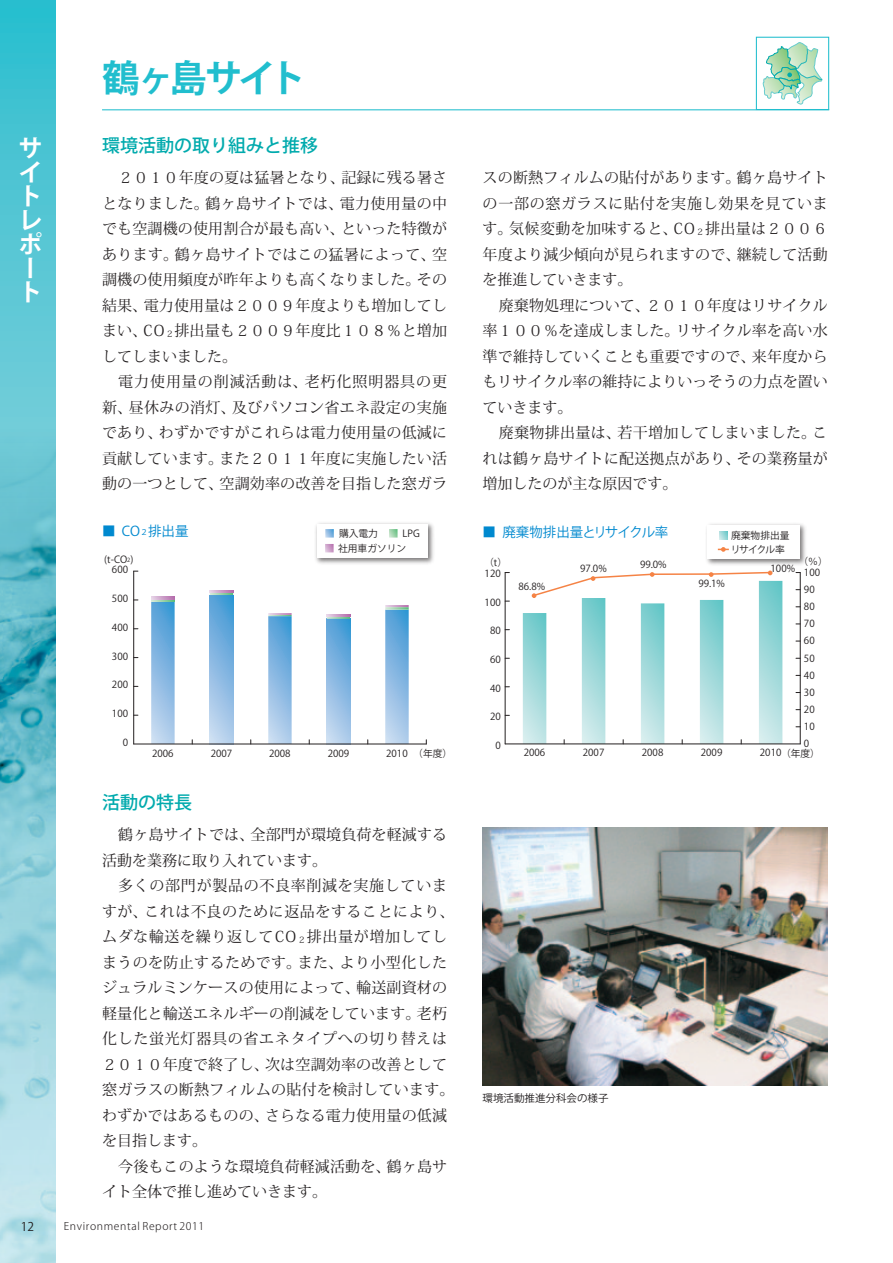
<style>
.page{position:relative;width:893px;height:1263px;background:#fff}
.page>*{position:absolute;margin:0;border:0;box-sizing:border-box;transform-origin:0 0}
.t1{font:700 37.5px "Koz Go Pro";letter-spacing:-.105em;color:#21bece}
.t2{font:700 24px/24px "Koz Go Pro";color:#fff}
.t3{font:500 18px "Koz Go Pro";color:#00aaad}
.t4{font:15px/25.5px "Koz Min Pro";letter-spacing:.01em;color:#231f20;text-align:justify}
.t5{font:13.5px "Koz Go Pro";letter-spacing:-.045em;color:#0089cf}
.t6{font:13.5px "Koz Go Pro";color:#0089cf}
.t7{font:12px "Koz Go Pro";color:#231f20}
.t8{font:300 10.5px "Koz Go Pro";letter-spacing:.06em;color:#231f20}
.t9{font:10.5px "Koz Go Pro";color:#231f20}
.t10{font:9.75px/14.7px "Koz Go Pro";color:#231f20}
.s1{font-size:8.7px}
.s2{font-size:7.8px}
.s3{font-size:5.7px}
</style>
<div class="page">
<hr style="left:102px;top:109px;width:727px;height:1px;background:#21bece">
<svg style="left:763px;top:42px;width:59px;height:62px"></svg>
<div style="left:756px;top:37px;width:73px;height:73px;border:1px solid #21bece"></div>
<img style="left:483px;top:827px;width:345px;height:259px">
<img style="left:315px;top:523px;width:119px;height:41px">
<div style="left:317px;top:524px;width:111px;height:33px;background:#fff"></div>
<svg style="left:325px;top:529px;width:9px;height:9px"></svg>
<svg style="left:389px;top:529px;width:9px;height:9px"></svg>
<svg style="left:325px;top:544px;width:9px;height:8px"></svg>
<svg style="left:327px;top:619px;width:23px;height:125px;background:#85b7e1"></svg>
<svg style="left:210px;top:593px;width:23px;height:151px;background:#85b8e0"></svg>
<svg style="left:151px;top:597px;width:24px;height:147px;background:#8ab9e0"></svg>
<svg style="left:210px;top:591px;width:23px;height:2px"></svg>
<svg style="left:268px;top:613px;width:24px;height:131px;background:#8ab9e1"></svg>
<svg style="left:327px;top:615px;width:23px;height:4px"></svg>
<svg style="left:385px;top:605px;width:24px;height:139px;background:#8ab9e0"></svg>
<hr style="left:133px;top:571px;width:1px;height:173px;background:#231f20">
<hr style="left:134px;top:744px;width:292px;height:1px;background:#231f20">
<img style="left:706px;top:524px;width:100px;height:41px">
<div style="left:708px;top:525px;width:92px;height:34px;background:#fff"></div>
<svg style="left:718px;top:547px;width:11px;height:5px"></svg>
<svg style="left:719px;top:531px;width:9px;height:9px"></svg>
<div style="left:641px;top:603px;width:23px;height:141px;background:linear-gradient(to bottom,#65c6c7,#cae7e8)"></div>
<hr style="left:800px;top:572px;width:1px;height:172px;background:#231f20">
<hr style="left:505px;top:572px;width:1px;height:172px;background:#231f20">
<hr style="left:653px;top:573px;width:59px;height:2px;background:#f58345">
<svg style="left:700px;top:571px;width:82px;height:172px"></svg>
<svg style="left:523px;top:572px;width:131px;height:171px"></svg>
<hr style="left:505px;top:743px;width:295px;height:1px;background:#231f20">
<svg style="left:0;top:0;width:55px;height:425px;background:#4fc5d3"></svg>
<img style="left:0;top:425px;width:55px;height:838px">
<h2 class="t2" style="left:19px;top:138px;width:25px">サイトレポート</h2>
<h1 class="t1" style="left:102px;top:54px;width:206px">鶴ヶ島サイト</h1>
<p class="t3" style="left:102px;top:134px;width:217px">環境活動の取り組みと推移</p>
<p class="t4" style="left:102px;top:165px;width:347px;text-indent:16px">２０１０年度の夏は猛暑となり、記録に残る暑さとなりました。鶴ヶ島サイトでは、電力使用量の中でも空調機の使用割合が最も高い、といった特徴があります。鶴ヶ島サイトではこの猛暑によって、空調機の使用頻度が昨年よりも高くなりました。その結果、電力使用量は２００９年度よりも増加してしまい、CO<span class="s1">２</span>排出量も２００９年度比１０８％と増加してしまいました。</p>
<p class="t4" style="left:102px;top:369px;width:347px;text-indent:16px">電力使用量の削減活動は、老朽化照明器具の更新、昼休みの消灯、及びパソコン省エネ設定の実施であり、わずかですがこれらは電力使用量の低減に貢献しています。また２０１１年度に実施したい活動の一つとして、空調効率の改善を目指した窓ガラ</p>
<p class="t6" style="left:102px;top:522px;width:88px">■ CO<span class="s2">２</span>排出量</p>
<p class="t10" style="left:104px;top:552px;width:31px">(t-CO<span class="s3">2</span>)</p>
<p class="t10" style="left:112px;top:562px;width:18px">600</p>
<p class="t10" style="left:112px;top:591px;width:18px">500</p>
<p class="t10" style="left:112px;top:620px;width:18px">400</p>
<p class="t10" style="left:112px;top:649px;width:18px">300</p>
<p class="t10" style="left:112px;top:678px;width:18px">200</p>
<p class="t10" style="left:112px;top:706px;width:18px">100</p>
<p class="t10" style="left:123px;top:735px;width:7px">0</p>
<p class="t10" style="left:339px;top:526px;width:40px">購入電力</p>
<p class="t10" style="left:338px;top:526px;width:83px;text-indent:64px">LPG社用車ガソリン</p>
<p class="t10" style="left:152px;top:746px;width:23px">2006</p>
<p class="t10" style="left:211px;top:746px;width:23px">2007</p>
<p class="t10" style="left:269px;top:746px;width:23px">2008</p>
<p class="t10" style="left:328px;top:746px;width:23px">2009</p>
<p class="t10" style="left:386px;top:746px;width:68px">2010 （年度）</p>
<p class="t3" style="left:102px;top:791px;width:91px">活動の特長</p>
<p class="t4" style="left:102px;top:821px;width:347px;text-indent:16px">鶴ヶ島サイトでは、全部門が環境負荷を軽減する活動を業務に取り入れています。</p>
<p class="t4" style="left:102px;top:872px;width:354px;text-align:left;text-indent:16px">多くの部門が製品の不良率削減を実施していますが、これは不良のために返品をすることにより、ムダな輸送を繰り返してCO<span class="s1">２</span>排出量が増加してしまうのを防止するためです。また、より小型化したジュラルミンケースの使用によって、輸送副資材の軽量化と輸送エネルギーの削減をしています。老朽化した蛍光灯器具の省エネタイプへの切り替えは<br>２０１０年度で終了し、次は空調効率の改善として窓ガラスの断熱フィルムの貼付を検討しています。わずかではあるものの、さらなる電力使用量の低減を目指します。</p>
<p class="t4" style="left:102px;top:1153px;width:347px;text-indent:16px">今後もこのような環境負荷軽減活動を、鶴ヶ島サイト全体で推し進めていきます。</p>
<p class="t7" style="left:21px;top:1219px;width:15px">12</p>
<p class="t8" style="left:64px;top:1219px;width:142px">Environmental Report 2011</p>
<p class="t4" style="left:483px;top:165px;width:347px">スの断熱フィルムの貼付があります。鶴ヶ島サイトの一部の窓ガラスに貼付を実施し効果を見ています。気候変動を加味すると、CO<span class="s1">２</span>排出量は２００６年度より減少傾向が見られますので、継続して活動を推進していきます。</p>
<p class="t4" style="left:483px;top:292px;width:347px;text-indent:16px">廃棄物処理について、２０１０年度はリサイクル率１００％を達成しました。リサイクル率を高い水準で維持していくことも重要ですので、来年度からもリサイクル率の維持によりいっそうの力点を置いていきます。</p>
<p class="t4" style="left:483px;top:420px;width:347px;text-indent:16px">廃棄物排出量は、若干増加してしまいました。これは鶴ヶ島サイトに配送拠点があり、その業務量が増加したのが主な原因です。</p>
<p class="t5" style="left:483px;top:523px;width:187px">■ 廃棄物排出量とリサイクル率</p>
<p class="t10" style="left:731px;top:528px;width:60px">廃棄物排出量</p>
<p class="t10" style="left:731px;top:542px;width:56px">リサイクル率</p>
<p class="t10" style="left:484px;top:555px;width:24px">（t）</p>
<p class="t10" style="left:798px;top:555px;width:31px">（％）</p>
<p class="t10" style="left:580px;top:561px;width:28px">97.0%</p>
<p class="t10" style="left:640px;top:558px;width:28px">99.0%</p>
<p class="t10" style="left:771px;top:561px;width:26px">100%</p>
<p class="t10" style="left:804px;top:565px;width:18px">100</p>
<p class="t10" style="left:485px;top:567px;width:18px">120</p>
<p class="t10" style="left:485px;top:595px;width:18px">100</p>
<p class="t10" style="left:490px;top:624px;width:12px">80</p>
<p class="t10" style="left:490px;top:652px;width:12px">60</p>
<p class="t10" style="left:490px;top:681px;width:12px">40</p>
<p class="t10" style="left:490px;top:709px;width:12px">20</p>
<p class="t10" style="left:495px;top:738px;width:7px">0</p>
<p class="t10" style="left:518px;top:579px;width:28px">86.8%</p>
<p class="t10" style="left:698px;top:576px;width:28px">99.1%</p>
<p class="t10" style="left:804px;top:582px;width:12px">90</p>
<p class="t10" style="left:804px;top:599px;width:12px">80</p>
<p class="t10" style="left:804px;top:616px;width:12px">70</p>
<p class="t10" style="left:804px;top:634px;width:12px">60</p>
<p class="t10" style="left:804px;top:651px;width:12px">50</p>
<p class="t10" style="left:804px;top:668px;width:12px">40</p>
<p class="t10" style="left:804px;top:685px;width:12px">30</p>
<p class="t10" style="left:804px;top:702px;width:12px">20</p>
<p class="t10" style="left:804px;top:719px;width:12px">10</p>
<p class="t10" style="left:804px;top:736px;width:7px">0</p>
<p class="t10" style="left:524px;top:745px;width:23px">2006</p>
<p class="t10" style="left:583px;top:745px;width:23px">2007</p>
<p class="t10" style="left:642px;top:745px;width:23px">2008</p>
<p class="t10" style="left:701px;top:745px;width:23px">2009</p>
<p class="t10" style="left:760px;top:746px;width:62px">2010（年度）</p>
<p class="t9" style="left:483px;top:1091px;width:127px">環境活動推進分科会の様子</p>
</div>
